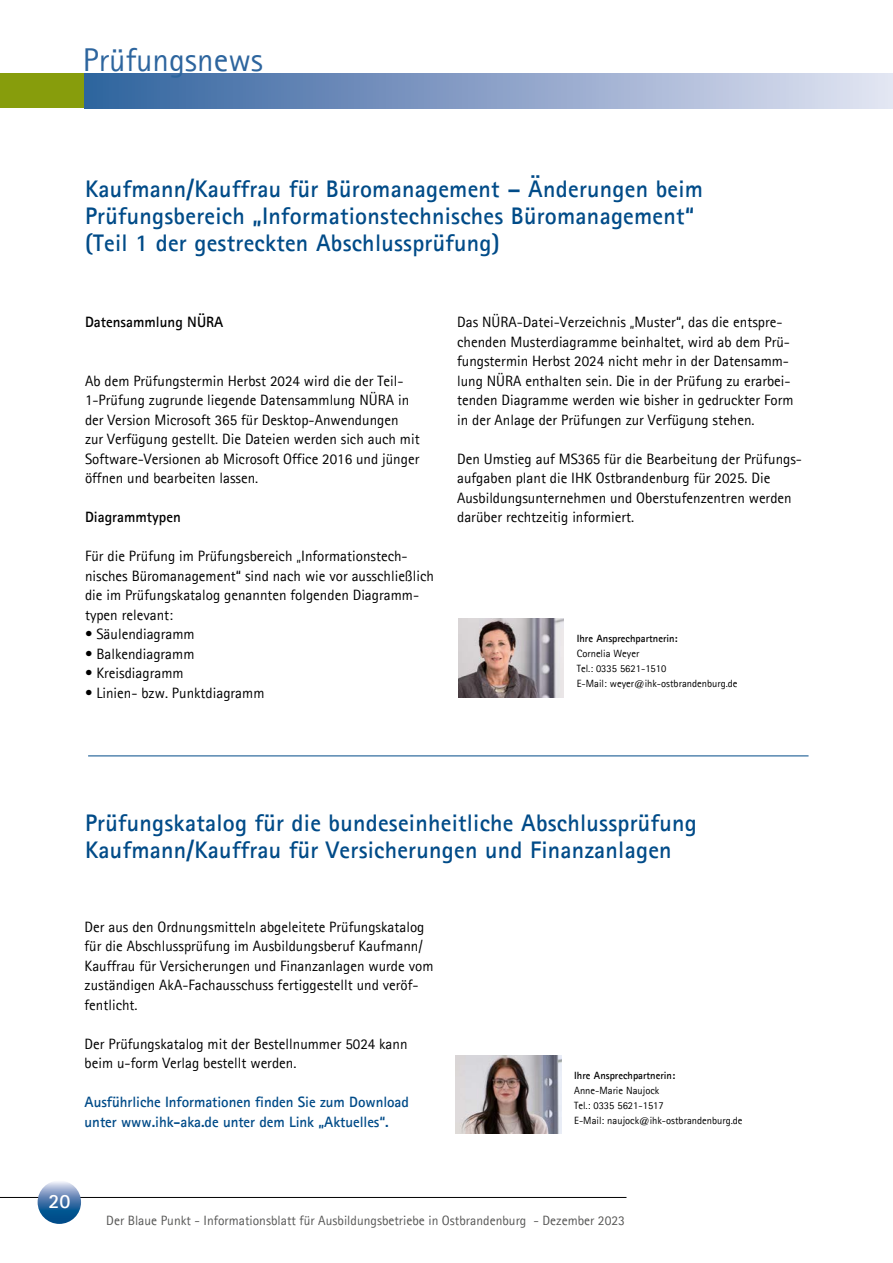
<style>
.page{position:relative;width:893px;height:1263px;background:#fff}
.page>*{position:absolute;margin:0;border:0;box-sizing:border-box;transform-origin:0 0}
.t1{font:33px "Agfa Rotis Sans Serif";color:#2d659e}
.H2_Ueberschrift_Texte{font:700 24px/27px "Agfa Rotis Sans Serif";letter-spacing:.01em;color:#004b88}
.t2{font:700 20.4px "Agfa Rotis Sans Serif";color:#fff}
.Grundtext_regular{font:15px/19.5px "Agfa Rotis Sans Serif";color:#000}
.Grundtext_blau{font:700 15px/19.5px "Agfa Rotis Sans Serif";letter-spacing:-.005em;color:#004b88}
.Grundtext_regular-2{font:700 15px "Agfa Rotis Sans Serif";color:#000}
.Grundtext_bold{font:700 15px "Agfa Rotis Sans Serif";color:#000}
.t3{font:13.5px "Agfa Rotis Sans Serif";color:#575756}
.Kasten_Ansprechpartner{font:10.5px/15px "Agfa Rotis Sans Serif";color:#000}
.Kasten_Ansprechpartner-2{font:700 10.5px "Agfa Rotis Sans Serif";color:#000}
</style>
<div class="page">
<div style="left:0;top:73px;width:85px;height:35px;background:#879d0c"></div>
<div style="left:84px;top:73px;width:809px;height:35px;background:linear-gradient(to right,#30619d,#e4e3f2)"></div>
<hr style="left:892px;top:73px;width:1px;height:35px;background:#e4e7f3">
<hr style="left:0;top:1197px;width:626px;height:1px;background:#000">
<svg style="left:38px;top:1180px;width:43px;height:44px"></svg>
<img style="left:458px;top:619px;width:106px;height:78px">
<img style="left:456px;top:1055px;width:105px;height:79px">
<hr style="left:88px;top:756px;width:720px;height:1px;background:#004b88">
<h1 class="t1" style="left:83px;top:40px;width:182px">Prüfungsnews</h1>
<h2 class="H2_Ueberschrift_Texte" style="left:85px;top:175px;width:620px">Kaufmann/Kauffrau für Büromanagement – Änderungen beim<br>Prüfungsbereich „Informationstechnisches Büromanagement“ (Teil 1 der gestreckten Abschlussprüfung)</h2>
<p class="Grundtext_regular-2" style="left:85px;top:312px;width:140px">Datensammlung NÜRA</p>
<p class="Grundtext_regular" style="left:85px;top:370px;width:336px">Ab dem Prüfungstermin Herbst 2024 wird die der Teil-1-Prüfung zugrunde liegende Datensammlung NÜRA in der Version Microsoft 365 für Desktop-Anwendungen zur Verfügung gestellt. Die Dateien werden sich auch mit Software-Versionen ab Microsoft Office 2016 und jünger öffnen und bearbeiten lassen.</p>
<p class="Grundtext_bold" style="left:85px;top:507px;width:97px">Diagrammtypen</p>
<p class="Grundtext_regular" style="left:85px;top:546px;width:350px">Für die Prüfung im Prüfungsbereich „Informationstech&shy;nisches Büromanagement“ sind nach wie vor ausschließlich die im Prüfungskatalog genannten folgenden Diagramm&shy;typen relevant:</p>
<p class="Grundtext_regular" style="left:85px;top:624px;width:111px">• Säulendiagramm</p>
<p class="Grundtext_regular" style="left:85px;top:643px;width:111px">• Balkendiagramm</p>
<p class="Grundtext_regular" style="left:85px;top:663px;width:100px">• Kreisdiagramm</p>
<p class="Grundtext_regular" style="left:85px;top:682px;width:181px">• Linien- bzw. Punktdiagramm</p>
<p class="Grundtext_regular" style="left:457px;top:312px;width:338px">Das NÜRA-Datei-Verzeichnis „Muster“, das die entspre&shy;chenden Musterdiagramme beinhaltet, wird ab dem Prü&shy;fungstermin Herbst 2024 nicht mehr in der Datensamm&shy;lung NÜRA enthalten sein. Die in der Prüfung zu erarbei&shy;tenden Diagramme werden wie bisher in gedruckter Form in der Anlage der Prüfungen zur Verfügung stehen.</p>
<p class="Grundtext_regular" style="left:457px;top:448px;width:346px">Den Umstieg auf MS365 für die Bearbeitung der Prüfungs&shy;aufgaben plant die IHK Ostbrandenburg für 2025. Die Ausbildungsunternehmen und Oberstufenzentren werden darüber rechtzeitig informiert.</p>
<p class="Kasten_Ansprechpartner-2" style="left:577px;top:632px;width:103px">Ihre Ansprechpartnerin:</p>
<p class="Kasten_Ansprechpartner" style="left:577px;top:646px;width:162px">Cornelia Weyer<br>Tel.: 0335 5621-1510<br>E-Mail: weyer@ihk-ostbrandenburg.de</p>
<h2 class="H2_Ueberschrift_Texte" style="left:85px;top:809px;width:613px">Prüfungskatalog für die bundeseinheitliche Abschlussprüfung<br>Kaufmann/Kauffrau für Versicherungen und Finanzanlagen</h2>
<p class="Grundtext_regular" style="left:85px;top:916px;width:350px">Der aus den Ordnungsmitteln abgeleitete Prüfungskatalog für die Abschlussprüfung im Ausbildungsberuf Kaufmann/ Kauffrau für Versicherungen und Finanzanlagen wurde vom zuständigen AkA-Fachausschuss fertiggestellt und veröf&shy;fentlicht.</p>
<p class="Grundtext_regular" style="left:85px;top:1033px;width:324px">Der Prüfungskatalog mit der Bestellnummer 5024 kann beim u-form Verlag bestellt werden.</p>
<p class="Grundtext_blau" style="left:85px;top:1092px;width:326px">Ausführliche Informationen finden Sie zum Download unter www.ihk-aka.de unter dem Link „Aktuelles“.</p>
<p class="Kasten_Ansprechpartner-2" style="left:574px;top:1068px;width:103px">Ihre Ansprechpartnerin:</p>
<p class="Kasten_Ansprechpartner" style="left:574px;top:1082px;width:170px">Anne-Marie Naujock<br>Tel.: 0335 5621-1517<br>E-Mail: naujock@ihk-ostbrandenburg.de</p>
<h3 class="t2" style="left:48px;top:1188px;width:23px">20</h3>
<p class="t3" style="left:106px;top:1212px;width:520px">Der Blaue Punkt - Informationsblatt für Ausbildungsbetriebe in Ostbrandenburg - Dezember 2023</p>
</div>
